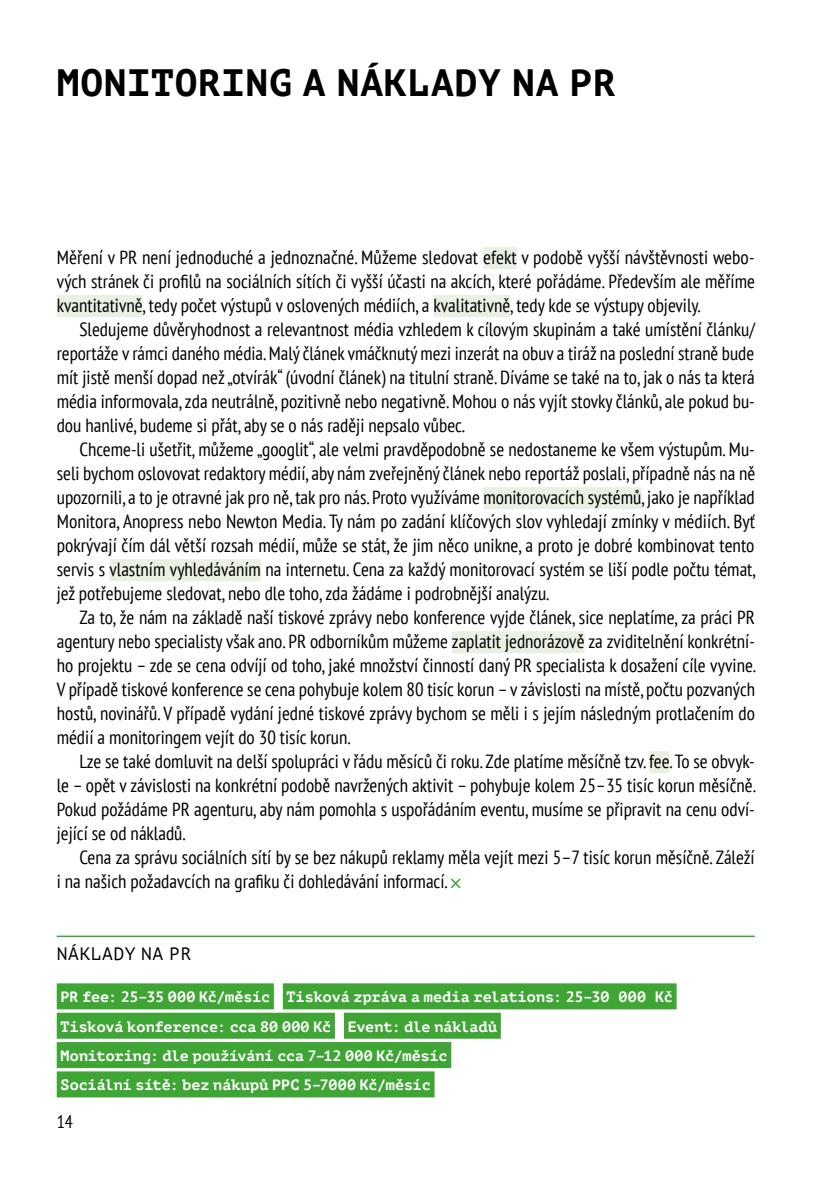
<style>
.page{position:relative;width:840px;height:1191px;background:#fff}
.page>*{position:absolute;margin:0;border:0;box-sizing:border-box;transform-origin:0 0}
.t1{font:700 38px "PT Mono";letter-spacing:.02em;color:#000}
.t2{font:condensed 19px/24px "PT Sans";color:#000;text-align:justify}
.t3{font:18px "PT Mono";color:#000}
.t4{font:condensed 18px "PT Sans";color:#000}
.t5{font:700 15px/29.4px "PT Mono";color:#fff}
</style>
<div class="page">
<div style="left:483px;top:247px;width:33px;height:22px;background:#e9f1e2"></div>
<div style="left:57px;top:295px;width:85px;height:22px;background:#e9f1e2"></div>
<div style="left:433px;top:295px;width:77px;height:22px;background:#e9f1e2"></div>
<div style="left:483px;top:487px;width:158px;height:22px;background:#e9f1e2"></div>
<div style="left:109px;top:559px;width:152px;height:22px;background:#e9f1e2"></div>
<div style="left:451px;top:631px;width:133px;height:22px;background:#e9f1e2"></div>
<div style="left:649px;top:751px;width:20px;height:22px;background:#e9f1e2"></div>
<svg style="left:450px;top:878px;width:11px;height:11px"></svg>
<div style="left:57px;top:983px;width:217px;height:26px;background:#3fa535"></div>
<div style="left:283px;top:983px;width:393px;height:26px;background:#3fa535"></div>
<div style="left:57px;top:1012px;width:278px;height:26px;background:#3fa535"></div>
<div style="left:344px;top:1012px;width:156px;height:26px;background:#3fa535"></div>
<div style="left:57px;top:1042px;width:394px;height:26px;background:#3fa535"></div>
<div style="left:57px;top:1071px;width:377px;height:26px;background:#3fa535"></div>
<hr style="left:57px;top:935px;width:697px;height:2px;background:#3fa535">
<h1 class="t1" style="left:57px;top:60px;width:560px">MONITORING A NÁKLADY NA PR</h1>
<p class="t2" style="left:57px;top:245px;width:699px">Měření v PR není jednoduché a jednoznačné. Můžeme sledovat efekt v podobě vyšší návštěvnosti webo&shy;vých stránek či profilů na sociálních sítích či vyšší účasti na akcích, které pořádáme. Především ale měříme kvantitativně, tedy počet výstupů v oslovených médiích, a kvalitativně, tedy kde se výstupy objevily.</p>
<p class="t2" style="left:57px;top:317px;width:699px;text-indent:23px">Sledujeme důvěryhodnost a relevantnost média vzhledem k cílovým skupinám a také umístění článku/ reportáže v rámci daného média. Malý článek vmáčknutý mezi inzerát na obuv a tiráž na poslední straně bude mít jistě menší dopad než „otvírák“ (úvodní článek) na titulní straně. Díváme se také na to, jak o nás ta která média informovala, zda neutrálně, pozitivně nebo negativně. Mohou o nás vyjít stovky článků, ale pokud bu&shy;dou hanlivé, budeme si přát, aby se o nás raději nepsalo vůbec.</p>
<p class="t2" style="left:57px;top:437px;width:700px;text-indent:23px">Chceme-li ušetřit, můžeme „googlit“, ale velmi pravděpodobně se nedostaneme ke všem výstupům. Mu&shy;seli bychom oslovovat redaktory médií, aby nám zveřejněný článek nebo reportáž poslali, případně nás na ně upozornili, a to je otravné jak pro ně, tak pro nás. Proto využíváme monitorovacích systémů, jako je například Monitora, Anopress nebo Newton Media. Ty nám po zadání klíčových slov vyhledají zmínky v médiích. Byť pokrývají čím dál větší rozsah médií, může se stát, že jim něco unikne, a proto je dobré kombinovat tento servis s vlastním vyhledáváním na internetu. Cena za každý monitorovací systém se liší podle počtu témat, jež potřebujeme sledovat, nebo dle toho, zda žádáme i podrobnější analýzu.</p>
<p class="t2" style="left:57px;top:605px;width:700px;text-indent:23px">Za to, že nám na základě naší tiskové zprávy nebo konference vyjde článek, sice neplatíme, za práci PR agentury nebo specialisty však ano. PR odborníkům můžeme zaplatit jednorázově za zviditelnění konkrétní&shy;ho projektu – zde se cena odvíjí od toho, jaké množství činností daný PR specialista k dosažení cíle vyvine.<br>V případě tiskové konference se cena pohybuje kolem 80 tisíc korun – v závislosti na místě, počtu pozvaných hostů, novinářů. V případě vydání jedné tiskové zprávy bychom se měli i s jejím následným protlačením do médií a monitoringem vejít do 30 tisíc korun.</p>
<p class="t2" style="left:57px;top:749px;width:700px;text-indent:23px">Lze se také domluvit na delší spolupráci v řádu měsíců či roku. Zde platíme měsíčně tzv. fee. To se obvyk&shy;le – opět v závislosti na konkrétní podobě navržených aktivit – pohybuje kolem 25–35 tisíc korun měsíčně.<br>Pokud požádáme PR agenturu, aby nám pomohla s uspořádáním eventu, musíme se připravit na cenu odví&shy;jející se od nákladů.</p>
<p class="t2" style="left:57px;top:845px;width:699px;text-indent:23px">Cena za správu sociálních sítí by se bez nákupů reklamy měla vejít mezi 5–7 tisíc korun měsíčně. Záleží i na našich požadavcích na grafiku či dohledávání informací.</p>
<p class="t3" style="left:57px;top:944px;width:35px">NÁKLA</p>
<p class="t3" style="left:113px;top:944px;width:50px">DY NAPR</p>
<p class="t5" style="left:60px;top:982px;width:613px">PR fee: 25–35 000 Kč/měsíc Tisková zpráva a media relations: 25–30 000 Kč Tisková konference: cca 80 000 Kč Event: dle nákladů<br>Monitoring: dle používání cca 7–12 000 Kč/měsíc<br>Sociální sítě: bez nákupů PPC 5–7000 Kč/měsíc</p>
<p class="t4" style="left:57px;top:1110px;width:18px">14</p>
</div>
